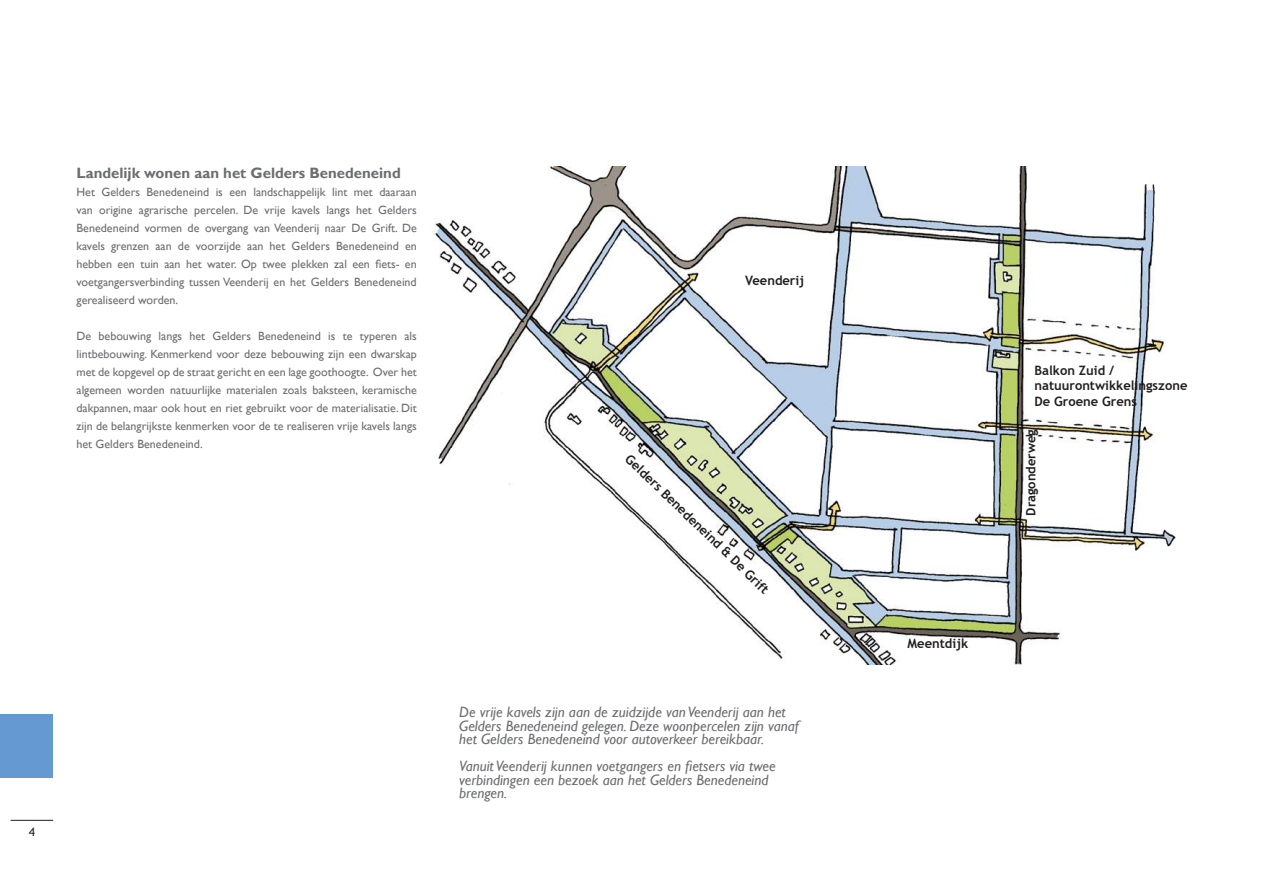
<style>
.page{position:relative;width:1263px;height:893px;background:#fff}
.page>*{position:absolute;margin:0;border:0;box-sizing:border-box;transform-origin:0 0}
.t1{font:italic 15px/13.5px "Gill Sans";color:#6c6d70}
.t2{font:700 15px "Gill Sans";color:#6c6d70}
.t3{font:700 12.9px/15.6px "Trebuchet MS";color:#231f20}
.t4{font:12px/18px "Gill Sans";color:#6c6d70;text-align:justify}
.t5{font:12px "Trebuchet MS";color:#231f20}
</style>
<div class="page">
<hr style="left:11px;top:820px;width:42px;height:1px;background:#231f20">
<div style="left:0;top:714px;width:53px;height:64px;background:#6599d1"></div>
<img style="left:433px;top:167px;width:743px;height:497px">
<p class="t2" style="left:77px;top:164px;width:326px">Landelijk wonen aan het Gelders Benedeneind</p>
<p class="t4" style="left:77px;top:183px;width:342px">Het Gelders Benedeneind is een landschappelijk lint met daaraan van origine agrarische percelen. De vrije kavels langs het Gelders Benedeneind vormen de overgang van Veenderij naar De Grift. De kavels grenzen aan de voorzijde aan het Gelders Benedeneind en hebben een tuin aan het water. Op twee plekken zal een fiets- en voetgangersverbinding tussen Veenderij en het Gelders Benedeneind gerealiseerd worden.</p>
<p class="t4" style="left:77px;top:327px;width:342px">De bebouwing langs het Gelders Benedeneind is te typeren als lintbebouwing. Kenmerkend voor deze bebouwing zijn een dwarskap met de kopgevel op de straat gericht en een lage goothoogte. Over het algemeen worden natuurlijke materialen zoals baksteen, keramische dakpannen, maar ook hout en riet gebruikt voor de materialisatie. Dit zijn de belangrijkste kenmerken voor de te realiseren vrije kavels langs het Gelders Benedeneind.</p>
<p class="t3" style="left:745px;top:273px;width:61px">Veenderij</p>
<p class="t3" style="left:633px;top:451px;width:196px;rotate:44deg">Gelders Benedeneind &amp; De Grift</p>
<p class="t5" style="left:29px;top:824px;width:8px">4</p>
<p class="t1" style="left:459px;top:705px;width:341px">De vrije kavels zijn aan de zuidzijde van Veenderij aan het<br>Gelders Benedeneind gelegen. Deze woonpercelen zijn vanaf het Gelders Benedeneind voor autoverkeer bereikbaar.</p>
<p class="t1" style="left:459px;top:759px;width:318px">Vanuit Veenderij kunnen voetgangers en fietsers via twee verbindingen een bezoek aan het Gelders Benedeneind brengen.</p>
<p class="t3" style="left:908px;top:636px;width:62px">Meentdijk</p>
<p class="t3" style="left:1034px;top:362px;width:155px">Balkon Zuid / natuurontwikkelingszone<br>De Groene Grens</p>
<p class="t3" style="left:1023px;top:516px;width:88px;rotate:-90deg">Dragonderweg</p>
</div>
